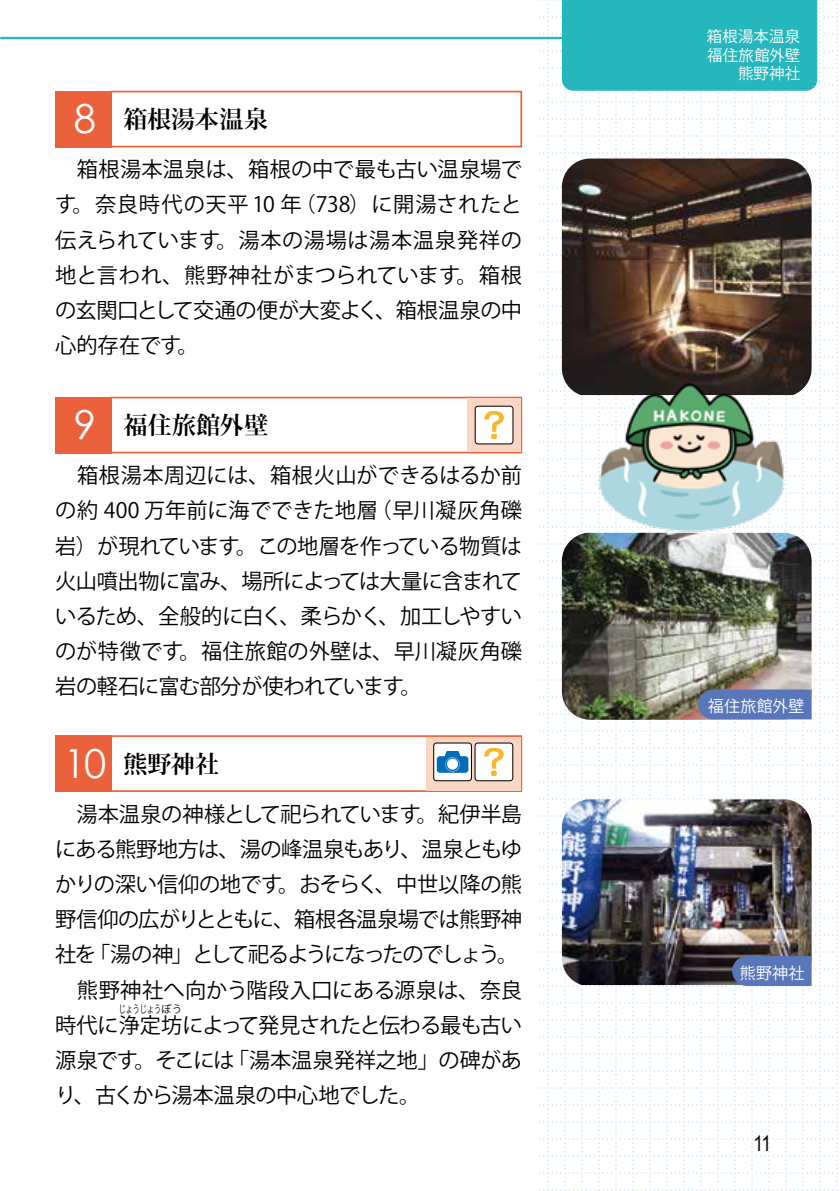
<style>
.page{position:relative;width:840px;height:1191px;background:#fff}
.page>*{position:absolute;margin:0;border:0;box-sizing:border-box;transform-origin:0 0}
.t1{font:700 24px "Koz Min Pro";letter-spacing:.01em;color:#000}
.t2{font:21.2px/35.2px "Koz Go Pro";letter-spacing:-.025em;color:#000;text-align:justify}
.t3{font:21.2px "Arial Narrow";color:#000}
.t4{font:16px "Koz Go Pro";letter-spacing:.015em;color:#fff}
.t5{font:15.4px/18.6px "Koz Go Pro";letter-spacing:.015em;color:#fff;text-align:right}
.t6{font:10.6px "Koz Go Pro";color:#000;scale:.67 1}
.s1{font-family:"Century Gothic";font-weight:400;font-size:40px;color:#fff}
</style>
<div class="page">
<svg style="left:539px;top:0;width:299px;height:1191px"></svg>
<hr style="left:0;top:37px;width:571px;height:2px;background:#26b7bc">
<div style="left:561px;top:0;width:255px;height:91px;background:#26b7bc"></div>
<img style="left:561px;top:158px;width:250px;height:237px">
<img style="left:561px;top:533px;width:250px;height:187px">
<img style="left:561px;top:799px;width:250px;height:186px">
<svg style="left:697px;top:689px;width:114px;height:30px"></svg>
<div style="left:731px;top:956px;width:80px;height:30px;background:#5976ba"></div>
<img style="left:594px;top:364px;width:193px;height:179px">
<div style="left:55px;top:397px;width:57px;height:56px;background:#eb613b"></div>
<div style="left:110px;top:397px;width:412px;height:56px;border:2px solid #eb613b"></div>
<div style="left:467px;top:398px;width:53px;height:54px;background:#fad5c1"></div>
<div style="left:475px;top:406px;width:37px;height:38px;background:#fff;border-radius:3px"></div>
<div style="left:474px;top:406px;width:39px;height:38px;border:1px solid #000;border-radius:3px"></div>
<svg style="left:484px;top:411px;width:19px;height:28px"></svg>
<div style="left:55px;top:735px;width:57px;height:57px;background:#eb613b"></div>
<div style="left:110px;top:735px;width:412px;height:57px;border:2px solid #eb613b"></div>
<div style="left:55px;top:91px;width:57px;height:56px;background:#eb613b"></div>
<div style="left:110px;top:91px;width:412px;height:56px;border:2px solid #eb613b"></div>
<div style="left:426px;top:737px;width:94px;height:53px;background:#fad5c1"></div>
<div style="left:475px;top:743px;width:37px;height:37px;background:#fff;border-radius:3px"></div>
<div style="left:474px;top:742px;width:39px;height:39px;border:1px solid #000;border-radius:3px"></div>
<svg style="left:484px;top:747px;width:19px;height:29px"></svg>
<div style="left:433px;top:743px;width:38px;height:37px;background:#fff;border-radius:3px"></div>
<div style="left:433px;top:742px;width:38px;height:39px;border:1px solid #000;border-radius:3px"></div>
<div style="left:436px;top:756px;width:32px;height:17px;background:#036eb8;border-radius:3px"></div>
<svg style="left:444px;top:751px;width:17px;height:20px"></svg>
<p class="t1" style="left:74px;top:102px;width:195px"><span class="s1">8</span> 箱根湯本温泉</p>
<p class="t2" style="left:55px;top:152px;width:468px">　箱根湯本温泉は、箱根の中で最も古い温泉場です。奈良時代の天平 10 年（738）に開湯されたと伝えられています。湯本の湯場は湯本温泉発祥の地と言われ、熊野神社がまつられています。箱根の玄関口として交通の便が大変よく、箱根温泉の中心的存在です。</p>
<p class="t1" style="left:74px;top:408px;width:196px"><span class="s1">9</span> 福住旅館外壁</p>
<p class="t2" style="left:55px;top:458px;width:468px">　箱根湯本周辺には、箱根火山ができるはるか前の約 400 万年前に海でできた地層（早川凝灰角礫岩）が現れています。この地層を作っている物質は火山噴出物に富み、場所によっては大量に含まれているため、全般的に白く、柔らかく、加工しやすいのが特徴です。福住旅館の外壁は、早川凝灰角礫岩の軽石に富む部分が使われています。</p>
<p class="t1" style="left:64px;top:746px;width:157px"><span class="s1">10</span> 熊野神社</p>
<p class="t2" style="left:55px;top:797px;width:468px;text-align:left">　湯本温泉の神様として祀られています。紀伊半島にある熊野地方は、湯の峰温泉もあり、温泉ともゆかりの深い信仰の地です。おそらく、中世以降の熊野信仰の広がりとともに、箱根各温泉場では熊野神社を「湯の神」として祀るようになったのでしょう。　熊野神社へ向かう階段入口にある源泉は、奈良時代に浄定坊によって発見されたと伝わる最も古い</p>
<p class="t6" style="left:119px;top:1002px;width:96px">じょうじょうぼう</p>
<p class="t2" style="left:55px;top:1043px;width:468px">源泉です。そこには「湯本温泉発祥之地」の碑があり、古くから湯本温泉の中心地でした。</p>
<p class="t5" style="left:706px;top:27px;width:95px">箱根湯本温泉福住旅館外壁熊野神社</p>
<p class="t4" style="left:707px;top:696px;width:98px">福住旅館外壁</p>
<p class="t4" style="left:739px;top:962px;width:66px">熊野神社</p>
<p class="t3" style="left:752px;top:1128px;width:19px">11</p>
</div>
